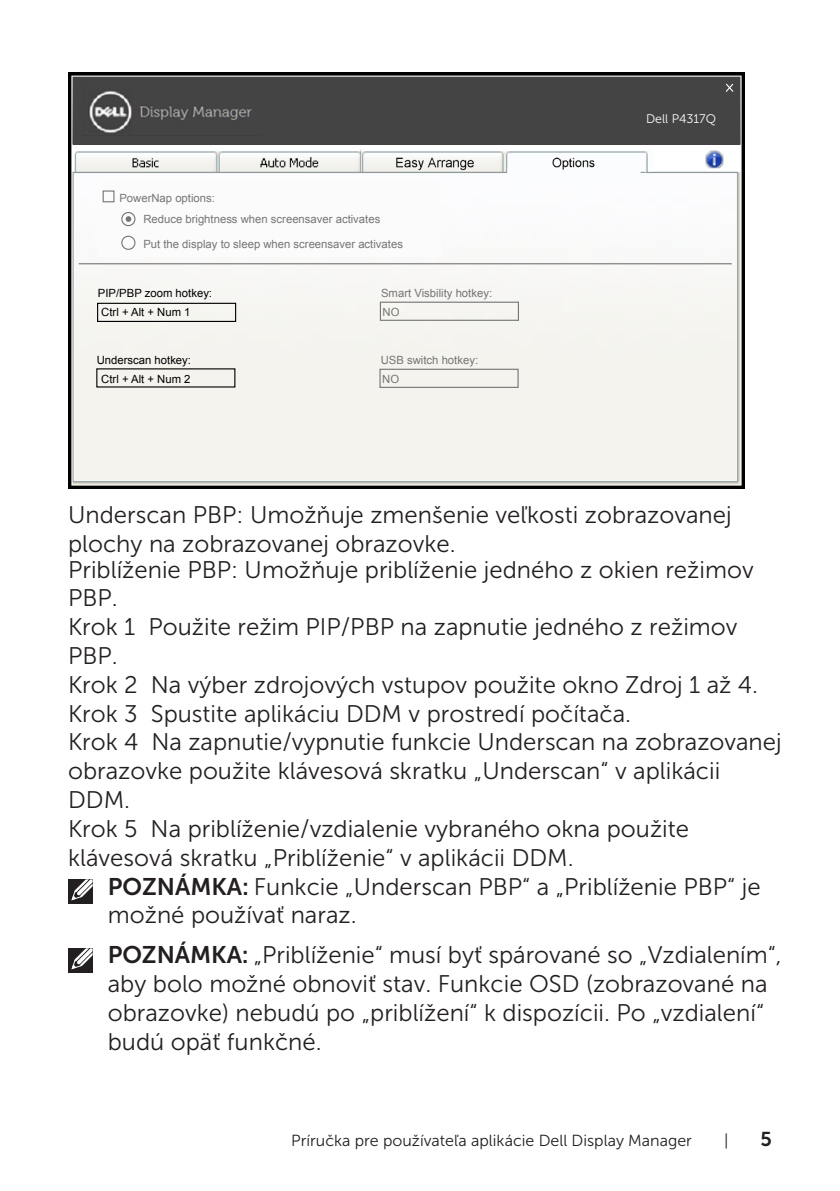
<style>
.page{position:relative;width:840px;height:1191px;background:#fff}
.page>*{position:absolute;margin:0;border:0;box-sizing:border-box;transform-origin:0 0}
.text{font:24px/28.8px "Museo Sans For Dell 300";color:#231f20}
.Paragraph{font:24px/28.8px "Museo Sans For Dell 300";color:#231f20}
.t1{font:20px "Museo Sans For Dell 700";color:#231f20}
.t2{font:16px "Museo Sans For Dell 300";color:#231f20}
.t3{font:12.4px "Museo Sans For Dell 300";color:#fff}
.t4{font:11.2px/18.4px "Arial";color:#757575}
.t5{font:11.2px "Arial";color:#000}
.s1{font-family:"Museo Sans For Dell 700"}
</style>
<div class="page">
<img style="left:68px;top:72px;width:676px;height:416px">
<hr style="left:79px;top:263px;width:652px;height:1px;background:#757575">
<div style="left:97px;top:303px;width:139px;height:19px;border:1px solid #000"></div>
<div style="left:379px;top:302px;width:139px;height:19px;border:1px solid #757575"></div>
<div style="left:379px;top:369px;width:139px;height:19px;border:1px solid #757575"></div>
<div style="left:73px;top:77px;width:666px;height:67px;background:#444"></div>
<img style="left:89px;top:91px;width:163px;height:42px">
<svg style="left:725px;top:83px;width:9px;height:9px"></svg>
<div style="left:117px;top:209px;width:25px;height:50px;background:#fafafa"></div>
<div style="left:97px;top:179px;width:343px;height:78px;background:#fbfbfc"></div>
<div style="left:102px;top:190px;width:12px;height:12px;border:1px solid #757575"></div>
<div style="left:121px;top:212px;width:14px;height:14px;border:1px solid #757575;border-radius:50%"></div>
<div style="left:121px;top:236px;width:14px;height:14px;border:1px solid #757575;border-radius:50%"></div>
<svg style="left:126px;top:216px;width:7px;height:11px"></svg>
<div style="left:68px;top:879px;width:24px;height:24px;background:#231f20"></div>
<svg style="left:71px;top:879px;width:22px;height:22px"></svg>
<div style="left:68px;top:948px;width:24px;height:24px;background:#231f20"></div>
<svg style="left:71px;top:948px;width:22px;height:22px"></svg>
<p class="t4" style="left:143px;top:187px;width:238px;line-height:21.2px;text-indent:-24px">PowerNap options:<br>Reduce brightness when screensaver activates</p>
<p class="t4" style="left:143px;top:235px;width:261px">Put the display to sleep when screensaver activates</p>
<p class="t5" style="left:98px;top:285px;width:116px">PIP/PBP zoom hotkey:</p>
<p class="t4" style="left:381px;top:284px;width:112px">Smart Visbility hotkey:</p>
<p class="t5" style="left:101px;top:305px;width:91px">Ctrl + Alt + Num 1</p>
<p class="t5" style="left:97px;top:353px;width:96px">Underscan hotkey:</p>
<p class="t5" style="left:101px;top:371px;width:91px">Ctrl + Alt + Num 2</p>
<p class="t4" style="left:382px;top:303px;width:18px">NO</p>
<p class="t4" style="left:380px;top:351px;width:99px">USB switch hotkey:<br>NO</p>
<p class="t3" style="left:645px;top:112px;width:72px">Dell P4317Q</p>
<p class="Paragraph" style="left:68px;top:500px;width:664px">Underscan PBP: Umožňuje zmenšenie veľkosti zobrazovanej plochy na zobrazovanej obrazovke.</p>
<p class="text" style="left:68px;top:555px;width:686px">Priblíženie PBP: Umožňuje priblíženie jedného z okien režimov<br>PBP.</p>
<p class="text" style="left:68px;top:613px;width:670px">Krok 1 Použite režim PIP/PBP na zapnutie jedného z režimov<br>PBP.</p>
<p class="text" style="left:68px;top:670px;width:691px">Krok 2 Na výber zdrojových vstupov použite okno Zdroj 1 až 4.</p>
<p class="text" style="left:68px;top:699px;width:564px">Krok 3 Spustite aplikáciu DDM v prostredí počítača.</p>
<p class="text" style="left:68px;top:728px;width:714px">Krok 4 Na zapnutie/vypnutie funkcie Underscan na zobrazovanej obrazovke použite klávesová skratku „Underscan“ v aplikácii<br>DDM.</p>
<p class="text" style="left:68px;top:814px;width:622px">Krok 5 Na priblíženie/vzdialenie vybraného okna použite klávesová skratku „Priblíženie“ v aplikácii DDM.</p>
<p class="text" style="left:108px;top:872px;width:654px"><span class="s1">POZNÁMKA:</span> Funkcie „Underscan PBP“ a „Priblíženie PBP“ je možné používať naraz.</p>
<p class="text" style="left:108px;top:941px;width:675px"><span class="s1">POZNÁMKA:</span> „Priblíženie“ musí byť spárované so „Vzdialením“, aby bolo možné obnoviť stav. Funkcie OSD (zobrazované na obrazovke) nebudú po „priblížení“ k dispozícii. Po „vzdialení“ budú opäť funkčné.</p>
<p class="t2" style="left:291px;top:1131px;width:402px">Príručka pre používateľa aplikácie Dell Display Manager</p>
<p class="t2" style="left:723px;top:1131px;width:6px">|</p>
<p class="t1" style="left:760px;top:1127px;width:13px">5</p>
</div>
